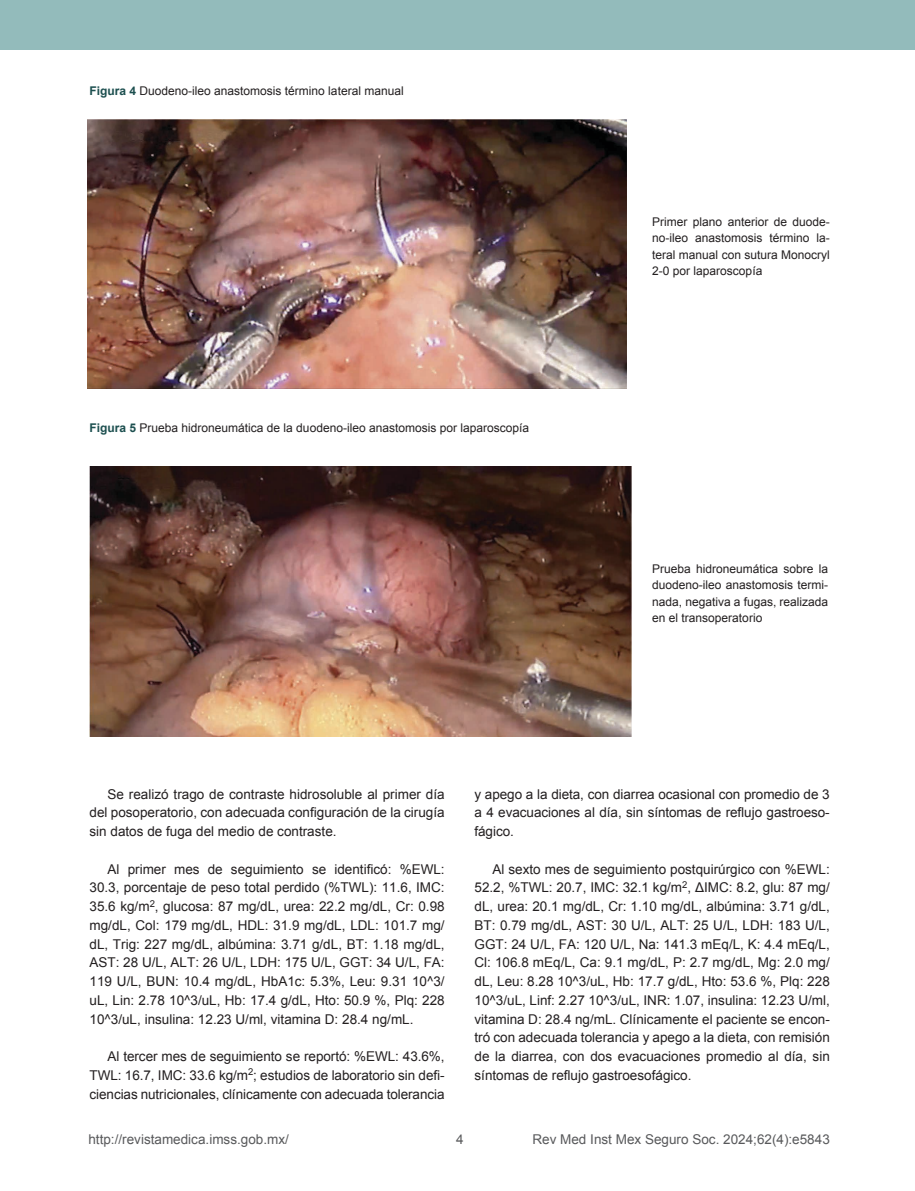
<style>
.page{position:relative;width:915px;height:1191px;background:#fff}
.page>*{position:absolute;margin:0;border:0;box-sizing:border-box;transform-origin:0 0}
.t1{font:13.5px/18.8px "Arial";color:#231f20;text-align:justify}
.t2{font:13.5px "Arial";color:#58595b}
.t3{font:12px/16.5px "Arial";color:#231f20;text-align:justify}
.s1{font-weight:700;color:#1c4f4f}
</style>
<div class="page">
<div style="left:0;top:0;width:914px;height:50px;background:#93bbbb"></div>
<img style="left:88px;top:120px;width:538px;height:269px">
<img style="left:89px;top:467px;width:541px;height:269px">
<p class="t3" style="left:89px;top:82px;width:316px"><span class="s1">Figura 4</span> Duodeno-ileo anastomosis término lateral manual</p>
<p class="t3" style="left:89px;top:420px;width:441px"><span class="s1">Figura 5</span> Prueba hidroneumática de la duodeno-ileo anastomosis por laparoscopía</p>
<p class="t3" style="left:652px;top:213px;width:179px">Primer plano anterior de duode&shy;no-ileo anastomosis término la&shy;teral manual con sutura Monocryl 2-0 por laparoscopía</p>
<p class="t3" style="left:652px;top:560px;width:177px">Prueba hidroneumática sobre la duodeno-ileo anastomosis termi&shy;nada, negativa a fugas, realizada en el transoperatorio</p>
<p class="t1" style="left:89px;top:784px;width:356px;text-indent:18px">Se realizó trago de contraste hidrosoluble al primer día del posoperatorio, con adecuada configuración de la cirugía sin datos de fuga del medio de contraste.</p>
<p class="t1" style="left:89px;top:859px;width:356px;text-indent:18px">Al primer mes de seguimiento se identificó: %EWL:<br>30.3, porcentaje de peso total perdido (%TWL): 11.6, IMC:<br>35.6 kg/m<sup>2</sup>, glucosa: 87 mg/dL, urea: 22.2 mg/dL, Cr: 0.98 mg/dL, Col: 179 mg/dL, HDL: 31.9 mg/dL, LDL: 101.7 mg/ dL, Trig: 227 mg/dL, albúmina: 3.71 g/dL, BT: 1.18 mg/dL, AST: 28 U/L, ALT: 26 U/L, LDH: 175 U/L, GGT: 34 U/L, FA:<br>119 U/L, BUN: 10.4 mg/dL, HbA1c: 5.3%, Leu: 9.31 10^3/ uL, Lin: 2.78 10^3/uL, Hb: 17.4 g/dL, Hto: 50.9 %, Plq: 228<br>10^3/uL, insulina: 12.23 U/ml, vitamina D: 28.4 ng/mL.</p>
<p class="t1" style="left:89px;top:1047px;width:356px;text-indent:18px">Al tercer mes de seguimiento se reportó: %EWL: 43.6%, TWL: 16.7, IMC: 33.6 kg/m<sup>2</sup>; estudios de laboratorio sin defi&shy;ciencias nutricionales, clínicamente con adecuada tolerancia</p>
<p class="t1" style="left:474px;top:784px;width:356px">y apego a la dieta, con diarrea ocasional con promedio de 3 a 4 evacuaciones al día, sin síntomas de reflujo gastroeso&shy;fágico.</p>
<p class="t1" style="left:474px;top:859px;width:357px;text-indent:18px">Al sexto mes de seguimiento postquirúrgico con %EWL:<br>52.2, %TWL: 20.7, IMC: 32.1 kg/m<sup>2</sup>, ΔIMC: 8.2, glu: 87 mg/ dL, urea: 20.1 mg/dL, Cr: 1.10 mg/dL, albúmina: 3.71 g/dL, BT: 0.79 mg/dL, AST: 30 U/L, ALT: 25 U/L, LDH: 183 U/L, GGT: 24 U/L, FA: 120 U/L, Na: 141.3 mEq/L, K: 4.4 mEq/L, Cl: 106.8 mEq/L, Ca: 9.1 mg/dL, P: 2.7 mg/dL, Mg: 2.0 mg/ dL, Leu: 8.28 10^3/uL, Hb: 17.7 g/dL, Hto: 53.6 %, Plq: 228<br>10^3/uL, Linf: 2.27 10^3/uL, INR: 1.07, insulina: 12.23 U/ml, vitamina D: 28.4 ng/mL. Clínicamente el paciente se encon&shy;tró con adecuada tolerancia y apego a la dieta, con remisión de la diarrea, con dos evacuaciones promedio al día, sin síntomas de reflujo gastroesofágico.</p>
<p class="t2" style="left:88px;top:1130px;width:202px">http://revistamedica.imss.gob.mx/</p>
<p class="t2" style="left:456px;top:1130px;width:9px">4</p>
<p class="t2" style="left:532px;top:1130px;width:299px">Rev Med Inst Mex Seguro Soc. 2024;62(4):e5843</p>
</div>
